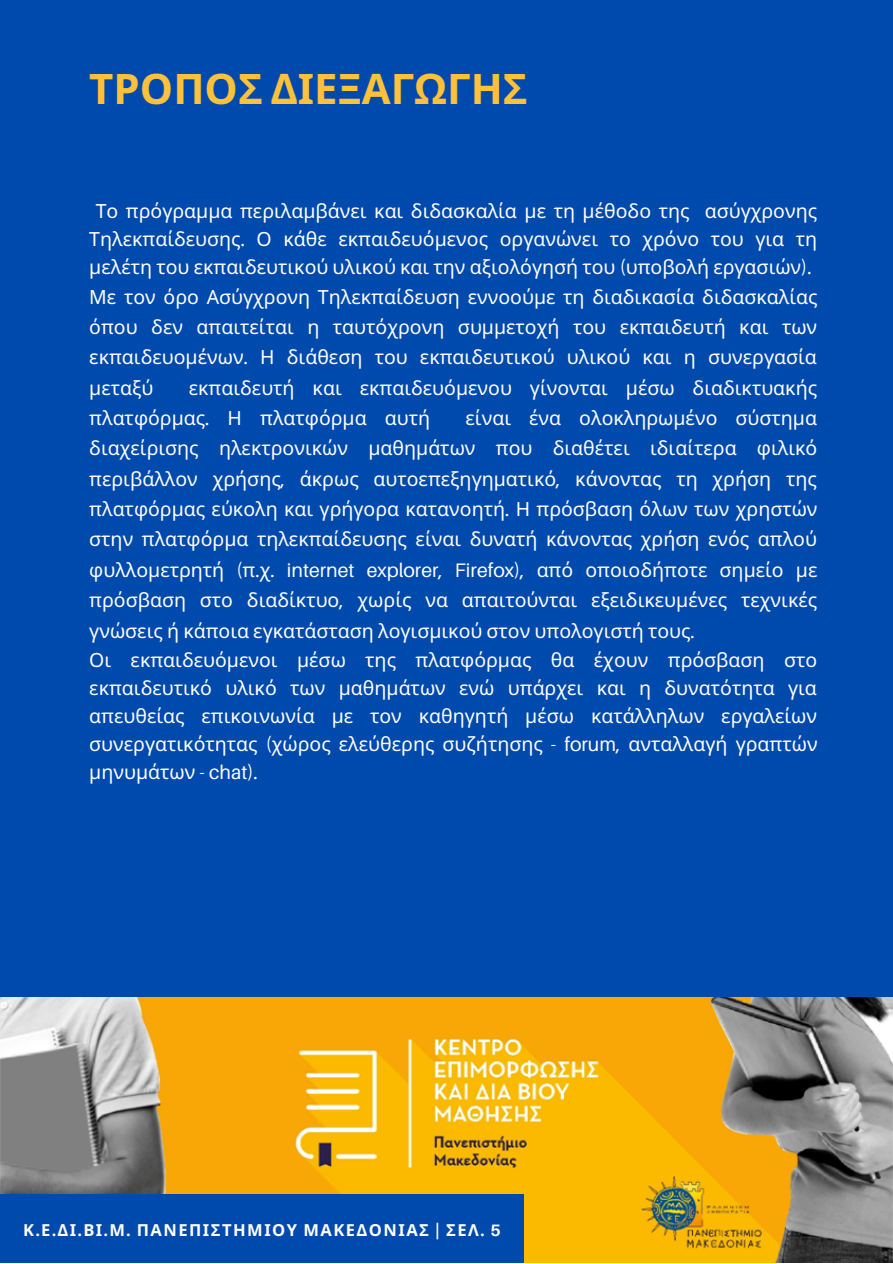
<style>
.page{position:relative;width:893px;height:1264px;background:#fff}
.page>*{position:absolute;margin:0;border:0;box-sizing:border-box;transform-origin:0 0}
.t1{font:700 42px "Noto Sans";color:#ffc13a}
.t2{font:19.5px/29.5px "Noto Sans";color:#fff}
.t3{font:700 16.5px "Noto Sans";letter-spacing:.09em;color:#fff}
.s1{font-family:"Aileron"}
</style>
<div class="page">
<div style="left:0;top:0;width:892px;height:1262px;background:#004aad"></div>
<img style="left:0;top:997px;width:892px;height:265px">
<div style="left:0;top:1194px;width:524px;height:68px;background:#004aad"></div>
<h1 class="t1" style="left:89px;top:59px;width:440px">ΤΡΟΠΟΣ ΔΙΕΞΑΓΩΓΗΣ</h1>
<p class="t2" style="left:89px;top:196px;width:729px;text-indent:6px">Το πρόγραμμα περιλαμβάνει και διδασκαλία με τη μέθοδο της ασύγχρονης Τηλεκπαίδευσης<span class="s1">.</span> Ο κάθε εκπαιδευόμενος οργανώνει το χρόνο του για τη μελέτη του εκπαιδευτικού υλικού και την αξιολόγησή του <span class="s1">(</span>υποβολή εργασιών<span class="s1">).<br></span>Με τον όρο Ασύγχρονη Τηλεκπαίδευση εννοούμε τη διαδικασία διδασκαλίας όπου δεν απαιτείται η ταυτόχρονη συμμετοχή του εκπαιδευτή και των εκπαιδευομένων<span class="s1">.</span> Η διάθεση του εκπαιδευτικού υλικού και η συνεργασία μεταξύ</p>
<p class="t2" style="left:89px;top:372px;width:729px;line-height:30.3px;text-indent:99px">εκπαιδευτή και εκπαιδευόμενου γίνονται μέσω διαδικτυακής πλατφόρμας<span class="s1">.</span> Η πλατφόρμα αυτή</p>
<p class="t2" style="left:89px;top:402px;width:729px;text-indent:376px">είναι ένα ολοκληρωμένο σύστημα διαχείρισης ηλεκτρονικών μαθημάτων που διαθέτει ιδιαίτερα φιλικό περιβάλλον χρήσης<span class="s1">,</span> άκρως αυτοεπεξηγηματικό<span class="s1">,</span> κάνοντας τη χρήση της πλατφόρμας εύκολη και γρήγορα κατανοητή<span class="s1">.</span> Η πρόσβαση όλων των χρηστών στην πλατφόρμα τηλεκπαίδευσης είναι δυνατή κάνοντας χρήση ενός απλού φυλλομετρητή <span class="s1">(</span>π<span class="s1">.</span>χ<span class="s1">. internet explorer, Firefox),</span> από οποιοδήποτε σημείο με πρόσβαση στο διαδίκτυο<span class="s1">,</span> χωρίς να απαιτούνται εξειδικευμένες τεχνικές γνώσεις ή κάποια εγκατάσταση λογισμικού στον υπολογιστή τους<span class="s1">.<br></span>Οι εκπαιδευόμενοι μέσω της πλατφόρμας θα έχουν πρόσβαση στο εκπαιδευτικό υλικό των μαθημάτων ενώ υπάρχει και η δυνατότητα για απευθείας επικοινωνία με τον καθηγητή μέσω κατάλληλων εργαλείων συνεργατικότητας <span class="s1">(</span>χώρος ελεύθερης συζήτησης <span class="s1">- forum,</span> ανταλλαγή γραπτών μηνυμάτων <span class="s1">- chat).</span></p>
<p class="t3" style="left:23px;top:1218px;width:479px">Κ<span class="s1">.</span>Ε<span class="s1">.</span>ΔΙ<span class="s1">.</span>ΒΙ<span class="s1">.</span>Μ<span class="s1">.</span> ΠΑΝΕΠΙΣΤΗΜΙΟΥ ΜΑΚΕΔΟΝΙΑΣ <span class="s1">|</span> ΣΕΛ<span class="s1">. 5</span></p>
</div>
